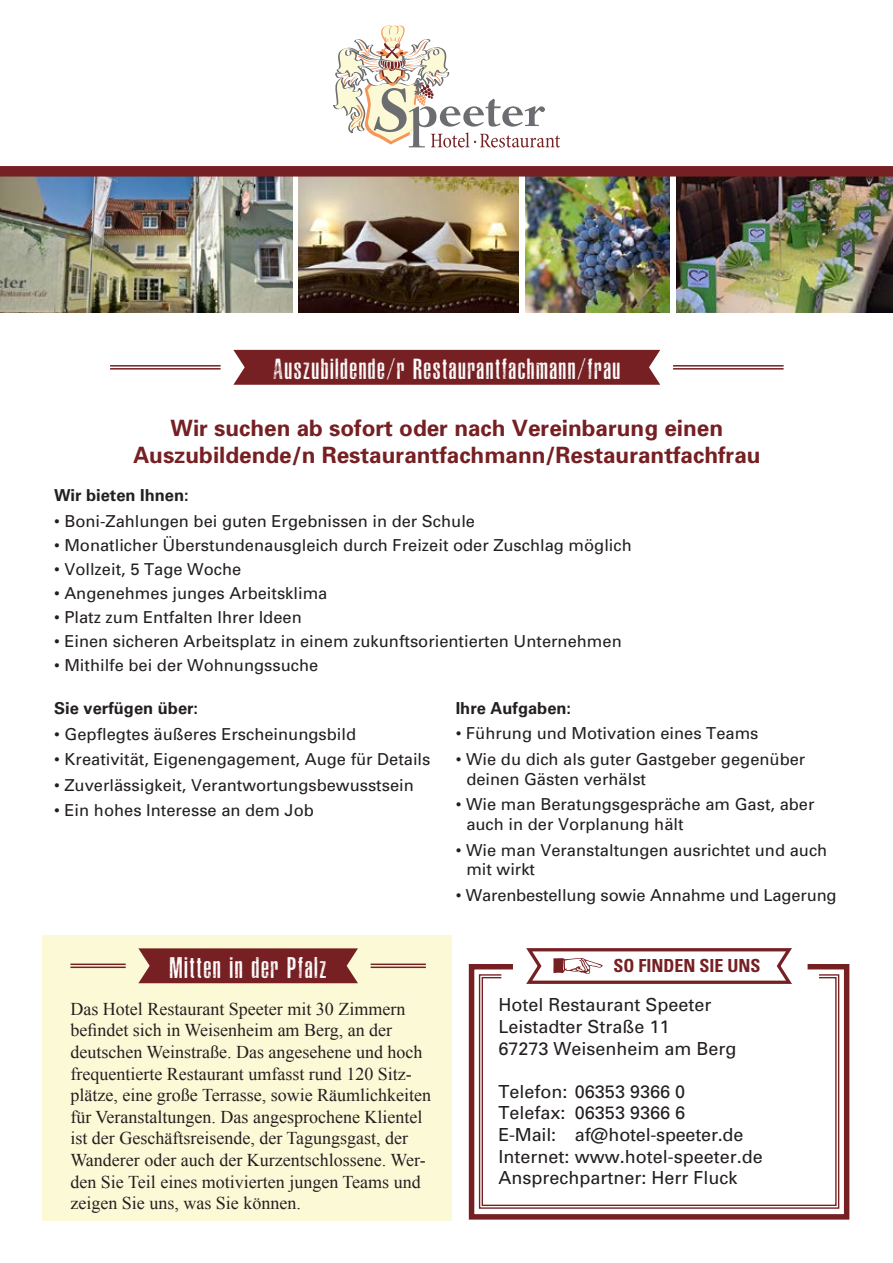
<style>
.page{position:relative;width:893px;height:1263px;background:#fff}
.page>*{position:absolute;margin:0;border:0;box-sizing:border-box;transform-origin:0 0}
.t1{font:27.75px "ASPHALTICSCRATCHROUNDEDPERSONAL";letter-spacing:.08em;color:#fff}
.t2{font:27px "ASPHALTICSCRATCHROUNDEDPERSONAL";letter-spacing:.08em;color:#fff}
.t3{font:700 22.5px/27px "Univers";color:#762023;text-align:center}
.t4{font:18px/21.6px "Times New Roman";color:#231f20}
.t5{font:18px/21.6px "Univers";color:#231f20}
.t6{font:700 condensed 18px "Univers";color:#762023}
.t7{font:16.5px/19.8px "Univers";color:#231f20}
.t8{font:700 16.5px "Univers CE";color:#231f20}
</style>
<div class="page">
<div style="left:42px;top:935px;width:410px;height:285px;background:#fcf9d7"></div>
<svg style="left:333px;top:26px;width:227px;height:122px"></svg>
<img style="left:0;top:177px;width:292px;height:135px">
<img style="left:525px;top:177px;width:145px;height:135px">
<img style="left:299px;top:177px;width:220px;height:135px">
<img style="left:676px;top:177px;width:217px;height:135px">
<div style="left:233px;top:350px;width:427px;height:35px;background:#762023"></div>
<hr style="left:110px;top:368px;width:111px;height:2px;background:#762023">
<hr style="left:110px;top:365px;width:111px;height:2px;background:#762023">
<hr style="left:673px;top:368px;width:111px;height:2px;background:#762023">
<hr style="left:673px;top:365px;width:111px;height:2px;background:#762023">
<svg style="left:526px;top:948px;width:266px;height:13px"></svg>
<svg style="left:468px;top:961px;width:382px;height:259px"></svg>
<svg style="left:478px;top:973px;width:362px;height:236px"></svg>
<svg style="left:138px;top:948px;width:220px;height:35px;background:#7e2d2e"></svg>
<hr style="left:70px;top:966px;width:56px;height:2px;background:#762023">
<hr style="left:70px;top:963px;width:56px;height:2px;background:#762023">
<hr style="left:371px;top:966px;width:55px;height:2px;background:#762023">
<hr style="left:371px;top:963px;width:55px;height:2px;background:#762023">
<div style="left:0;top:166px;width:893px;height:11px;background:#762023"></div>
<h2 class="t2" style="left:274px;top:352px;width:348px">Auszubildende/r Restaurantfachmann/frau</h2>
<h3 class="t3" style="left:133px;top:415px;width:629px">Wir suchen ab sofort oder nach Vereinbarung einen<br>Auszubildende/n Restaurantfachmann/Restaurantfachfrau</h3>
<p class="t8" style="left:54px;top:486px;width:136px">Wir bieten Ihnen:</p>
<p class="t7" style="left:54px;top:511px;width:423px">• Boni-Zahlungen bei guten Ergebnissen in der Schule</p>
<p class="t7" style="left:54px;top:535px;width:579px">• Monatlicher Überstundenausgleich durch Freizeit oder Zuschlag möglich</p>
<p class="t7" style="left:54px;top:559px;width:189px">• Vollzeit, 5 Tage Woche</p>
<p class="t7" style="left:54px;top:583px;width:275px">• Angenehmes junges Arbeitsklima</p>
<p class="t7" style="left:54px;top:607px;width:249px">• Platz zum Entfalten Ihrer Ideen</p>
<p class="t7" style="left:54px;top:631px;width:569px">• Einen sicheren Arbeitsplatz in einem zukunftsorientierten Unternehmen</p>
<p class="t7" style="left:54px;top:655px;width:266px">• Mithilfe bei der Wohnungssuche</p>
<p class="t8" style="left:54px;top:698px;width:145px">Sie verfügen über:</p>
<p class="t7" style="left:54px;top:724px;width:303px">• Gepflegtes äußeres Erscheinungsbild</p>
<p class="t7" style="left:54px;top:749px;width:378px">• Kreativität, Eigenengagement, Auge für Details</p>
<p class="t7" style="left:54px;top:775px;width:361px">• Zuverlässigkeit, Verantwortungsbewusstsein</p>
<p class="t7" style="left:54px;top:800px;width:261px">• Ein hohes Interesse an dem Job</p>
<p class="t8" style="left:456px;top:698px;width:117px">Ihre Aufgaben:</p>
<p class="t7" style="left:456px;top:724px;width:304px">• Führung und Motivation eines Teams</p>
<p class="t7" style="left:466px;top:749px;width:340px;text-indent:-11px">• Wie du dich als guter Gastgeber gegenüber deinen Gästen verhälst</p>
<p class="t7" style="left:466px;top:795px;width:350px;text-indent:-11px">• Wie man Beratungsgespräche am Gast, aber auch in der Vorplanung hält</p>
<p class="t7" style="left:466px;top:840px;width:362px;text-indent:-11px">• Wie man Veranstaltungen ausrichtet und auch mit wirkt</p>
<p class="t7" style="left:456px;top:885px;width:382px">• Warenbestellung sowie Annahme und Lagerung</p>
<h1 class="t1" style="left:170px;top:950px;width:158px">Mitten in der Pfalz</h1>
<p class="t4" style="left:70px;top:997px;width:362px">Das Hotel Restaurant Speeter mit 30 Zimmern befindet sich in Weisenheim am Berg, an der deutschen Weinstraße. Das angesehene und hoch frequentierte Restaurant umfasst rund 120 Sitz&shy;plätze, eine große Terrasse, sowie Räumlichkeiten für Veranstaltungen. Das angesprochene Klientel ist der Geschäftsreisende, der Tagungsgast, der Wanderer oder auch der Kurzentschlossene. Wer&shy;den Sie Teil eines motivierten jungen Teams und zeigen Sie uns, was Sie können.</p>
<p class="t6" style="left:613px;top:954px;width:149px">SO FINDEN SIE UNS</p>
<p class="t5" style="left:498px;top:994px;width:240px">Hotel Restaurant Speeter<br>Leistadter Straße 11<br>67273 Weisenheim am Berg</p>
<p class="t5" style="left:498px;top:1081px;width:266px">Telefon: 06353 9366 0<br>Telefax: 06353 9366 6<br>E-Mail: af@hotel-speeter.de<br>Internet: www.hotel-speeter.de<br>Ansprechpartner: Herr Fluck</p>
</div>
